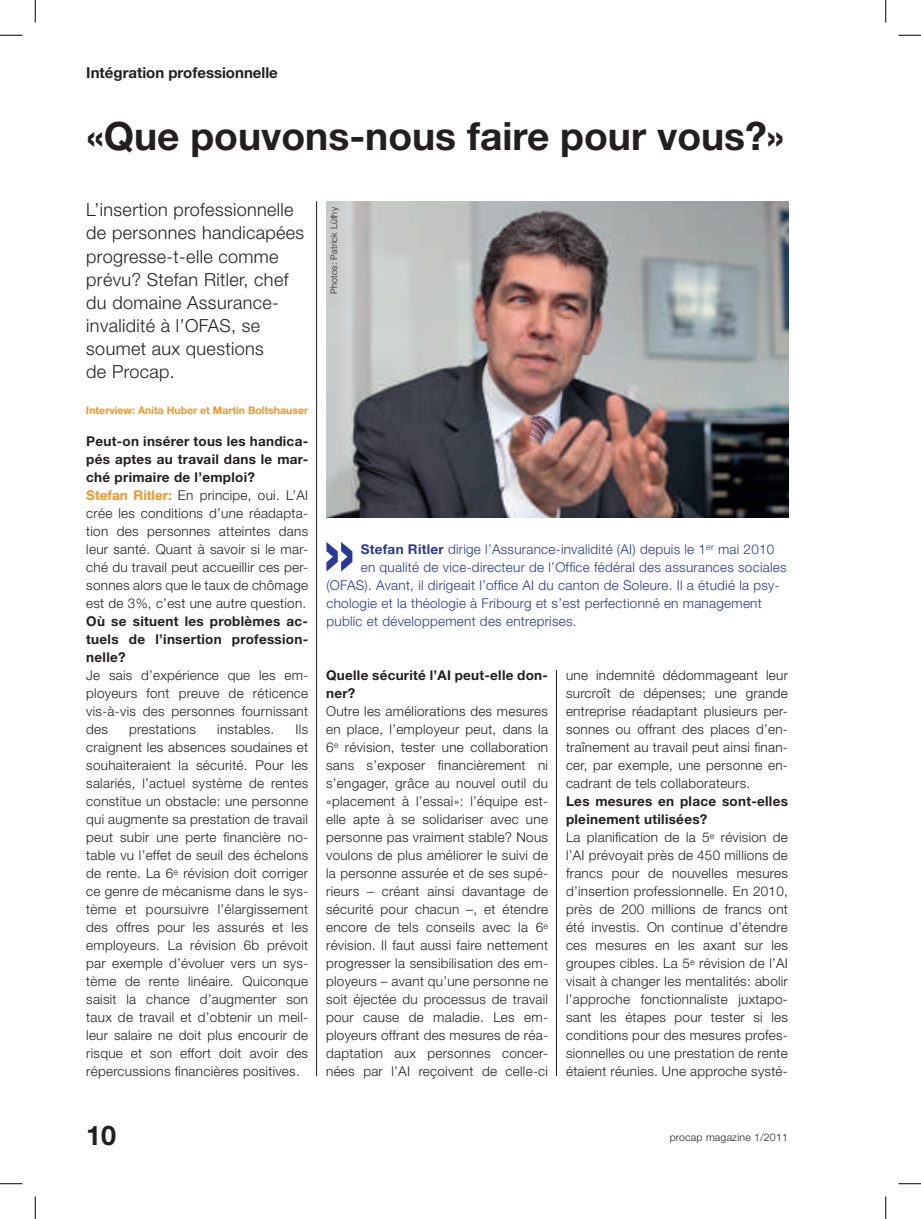
<style>
.page{position:relative;width:921px;height:1219px;background:#fff}
.page>*{position:absolute;margin:0;border:0;box-sizing:border-box;transform-origin:0 0}
.t1{font:700 77.4px "Helvetica Neue LT";color:#263996;scale:.93 1}
.t2{font:700 39px "Helvetica Neue LT";color:#231f20}
.t3{font:700 27px "Helvetica Neue LT";color:#231f20}
.t4{font:300 18px/23.2px "Helvetica Neue LT";letter-spacing:.02em;color:#231f20}
.t5{font:700 15px "Helvetica Neue LT";color:#231f20}
.t6{font:300 13.5px/18px "Helvetica Neue LT";letter-spacing:.02em;color:#231f20;text-align:justify}
.t7{font:300 13.5px "Helvetica Neue LT";letter-spacing:.02em;color:#263996}
.t8{font:700 13.5px/18px "Helvetica Neue LT";letter-spacing:.02em;color:#231f20;text-align:justify}
.t9{font:700 10.5px "Helvetica Neue LT";color:#f7931d}
.t10{font:300 10.5px "Helvetica Neue LT";letter-spacing:.02em;color:#231f20}
.t11{font:300 9px "Helvetica Neue LT";letter-spacing:.02em;color:#231f20}
.s1{font-weight:700}
.s2{font-weight:700;color:#f7931d}
</style>
<div class="page">
<img style="left:327px;top:201px;width:461px;height:317px">
<hr style="left:316px;top:201px;width:1px;height:875px;background:#231f20">
<hr style="left:556px;top:670px;width:1px;height:406px;background:#231f20">
<svg style="left:0;top:35px;width:22px;height:1px"></svg>
<svg style="left:898px;top:35px;width:23px;height:1px"></svg>
<svg style="left:0;top:1183px;width:22px;height:1px"></svg>
<svg style="left:898px;top:1183px;width:23px;height:1px"></svg>
<svg style="left:35px;top:0;width:1px;height:22px"></svg>
<svg style="left:35px;top:1196px;width:1px;height:23px"></svg>
<svg style="left:885px;top:0;width:1px;height:22px"></svg>
<svg style="left:885px;top:1196px;width:1px;height:23px"></svg>
<p class="t5" style="left:86px;top:63px;width:193px">Intégration professionnelle</p>
<h2 class="t2" style="left:86px;top:112px;width:699px">«Que pouvons-nous faire pour vous?»</h2>
<h3 class="t4" style="left:86px;top:198px;width:219px">L’insertion professionnelle de personnes handicapées progresse-t-elle comme prévu? Stefan Ritler, chef du domaine Assurance&shy;invalidité à l’OFAS, se soumet aux questions<br>de Procap.</h3>
<p class="t9" style="left:86px;top:404px;width:223px">Interview: Anita Huber et Martin Boltshauser</p>
<p class="t6" style="left:86px;top:431px;width:223px;text-align:left"><span class="s1">Peut-on insérer tous les handica&shy;pés aptes au travail dans le mar&shy;ché primaire de l’emploi?<br></span><span class="s2">Stefan Ritler:</span> En principe, oui. L’AI crée les conditions d’une réadapta&shy;tion des personnes atteintes dans leur santé. Quant à savoir si le mar&shy;ché du travail peut accueillir ces per&shy;sonnes alors que le taux de chômage est de 3%, c’est une autre question.</p>
<p class="t8" style="left:86px;top:611px;width:223px">Où se situent les problèmes ac&shy;tuels de l’insertion profession&shy;nelle?</p>
<p class="t6" style="left:86px;top:665px;width:223px">Je sais d’expérience que les em&shy;ployeurs font preuve de réticence vis-à-vis des personnes fournissant des</p>
<p class="t6" style="left:86px;top:719px;width:223px;text-indent:209px">Ils craignent les absences soudaines et souhaiteraient la sécurité. Pour les salariés, l’actuel système de rentes constitue un obstacle: une personne qui augmente sa prestation de travail peut subir une perte financière no&shy;table vu l’effet de seuil des échelons de rente. La 6<sup>e</sup> révision doit corriger ce genre de mécanisme dans le sys&shy;tème et poursuivre l’élargissement des offres pour les assurés et les employeurs. La révision 6b prévoit par exemple d’évoluer vers un sys&shy;tème de rente linéaire. Quiconque saisit la chance d’augmenter son taux de travail et d’obtenir un meil&shy;leur salaire ne doit plus encourir de risque et son effort doit avoir des répercussions financières positives.</p>
<p class="t6" style="left:129px;top:719px;width:68px">prestations</p>
<p class="t6" style="left:217px;top:719px;width:59px">instables.</p>
<p class="t11" style="left:328px;top:294px;width:88px;rotate:-90deg">Photos: Patrick Lüthy</p>
<h1 class="t1" style="left:323px;top:502px;width:36px">»</h1>
<p class="t7" style="left:361px;top:541px;width:415px"><span class="s1">Stefan Ritler</span> dirige l’Assurance-invalidité (AI) depuis le 1<sup>er</sup> mai 2010</p>
<p class="t7" style="left:361px;top:559px;width:427px">en qualité de vice-directeur de l’Office fédéral des assurances sociales</p>
<p class="t7" style="left:326px;top:577px;width:455px">(OFAS). Avant, il dirigeait l’office AI du canton de Soleure. Il a étudié la psy-</p>
<p class="t7" style="left:326px;top:595px;width:437px">chologie et la théologie à Fribourg et s’est perfectionné en management</p>
<p class="t7" style="left:326px;top:612px;width:252px">public et développement des entreprises.</p>
<p class="t8" style="left:326px;top:665px;width:223px">Quelle sécurité l’AI peut-elle don&shy;ner?</p>
<p class="t6" style="left:326px;top:701px;width:223px">Outre les améliorations des mesures en place, l’employeur peut, dans la 6<sup>e</sup> révision, tester une collaboration sans s’exposer financièrement ni s’engager, grâce au nouvel outil du «placement à l’essai»: l’équipe est&shy;elle apte à se solidariser avec une personne pas vraiment stable? Nous voulons de plus améliorer le suivi de la personne assurée et de ses supé&shy;rieurs – créant ainsi davantage de sécurité pour chacun –, et étendre encore de tels conseils avec la 6<sup>e </sup>révision. Il faut aussi faire nettement progresser la sensibilisation des em&shy;ployeurs – avant qu’une personne ne soit éjectée du processus de travail pour cause de maladie. Les em&shy;ployeurs offrant des mesures de réa&shy;daptation aux personnes concer&shy;nées par l’AI reçoivent de celle-ci</p>
<p class="t6" style="left:566px;top:665px;width:223px">une indemnité dédommageant leur surcroît de dépenses; une grande entreprise réadaptant plusieurs per&shy;sonnes ou offrant des places d’en&shy;traînement au travail peut ainsi finan&shy;cer, par exemple, une personne en&shy;cadrant de tels collaborateurs.</p>
<p class="t6" style="left:566px;top:791px;width:223px;text-align:left"><span class="s1">Les mesures en place sont-elles pleinement utilisées?<br></span>La planification de la 5<sup>e</sup> révision de l’AI prévoyait près de 450 millions de francs pour de nouvelles mesures d’insertion professionnelle. En 2010, près de 200 millions de francs ont été investis. On continue d’étendre ces mesures en les axant sur les groupes cibles. La 5<sup>e</sup> révision de l’AI visait à changer les mentalités: abolir l’approche fonctionnaliste juxtapo&shy;sant les étapes pour tester si les conditions pour des mesures profes&shy;sionnelles ou une prestation de rente étaient réunies. Une approche systé-</p>
<h3 class="t3" style="left:86px;top:1119px;width:32px">10</h3>
<p class="t10" style="left:670px;top:1131px;width:120px">procap magazine 1/2011</p>
</div>
